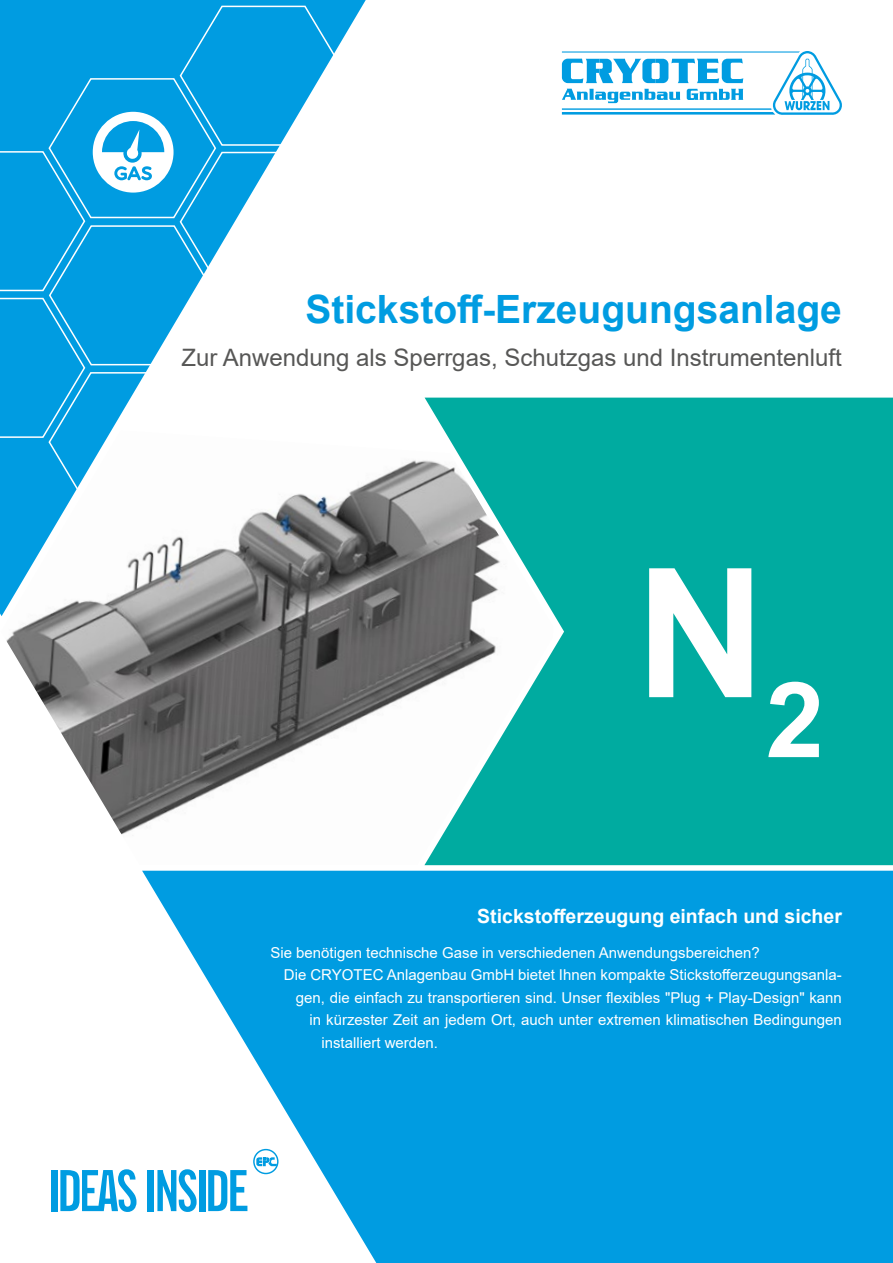
<style>
.page{position:relative;width:893px;height:1263px;background:#fff}
.page>*{position:absolute;margin:0;border:0;box-sizing:border-box;transform-origin:0 0}
.t1{font:700 180px "Arial";color:#fff}
.t2{font:700 39px "Arial";color:#009ce1}
.t3{font:24px "Arial";color:#575756}
.t4{font:700 19.5px "Arial";color:#fff}
.t5{font:15px "Arial";color:#fff}
</style>
<div class="page">
<svg style="left:0;top:0;width:366px;height:615px"></svg>
<div style="left:51px;top:1170px;width:6px;height:41px;background:#009ce1"></div>
<svg style="left:60px;top:1169px;width:76px;height:43px"></svg>
<svg style="left:142px;top:871px;width:751px;height:392px;background:#24aae5"></svg>
<svg style="left:0;top:4px;width:348px;height:509px"></svg>
<svg style="left:562px;top:51px;width:280px;height:64px"></svg>
<div style="left:425px;top:398px;width:468px;height:467px;background:#00aba0"></div>
<img style="left:1px;top:430px;width:552px;height:435px">
<h2 class="t2" style="left:305px;top:282px;width:538px">Stickstoff-Erzeugungsanlage</h2>
<h3 class="t3" style="left:182px;top:341px;width:662px">Zur Anwendung als Sperrgas, Schutzgas und Instrumentenluft</h3>
<h1 class="t1" style="left:636px;top:507px;width:190px">N<sub>2</sub></h1>
<h3 class="t4" style="left:477px;top:902px;width:366px">Stickstofferzeugung einfach und sicher</h3>
<p class="t5" style="left:270px;top:942px;width:491px">Sie benötigen technische Gase in verschiedenen Anwendungsbereichen?</p>
<p class="t5" style="left:284px;top:964px;width:560px">Die CRYOTEC Anlagenbau GmbH bietet Ihnen kompakte Stickstofferzeugungsanla-</p>
<p class="t5" style="left:296px;top:987px;width:547px">gen, die einfach zu transportieren sind. Unser flexibles "Plug + Play-Design" kann</p>
<p class="t5" style="left:309px;top:1009px;width:534px">in kürzester Zeit an jedem Ort, auch unter extremen klimatischen Bedingungen</p>
<p class="t5" style="left:321px;top:1032px;width:118px">installiert werden.</p>
</div>
